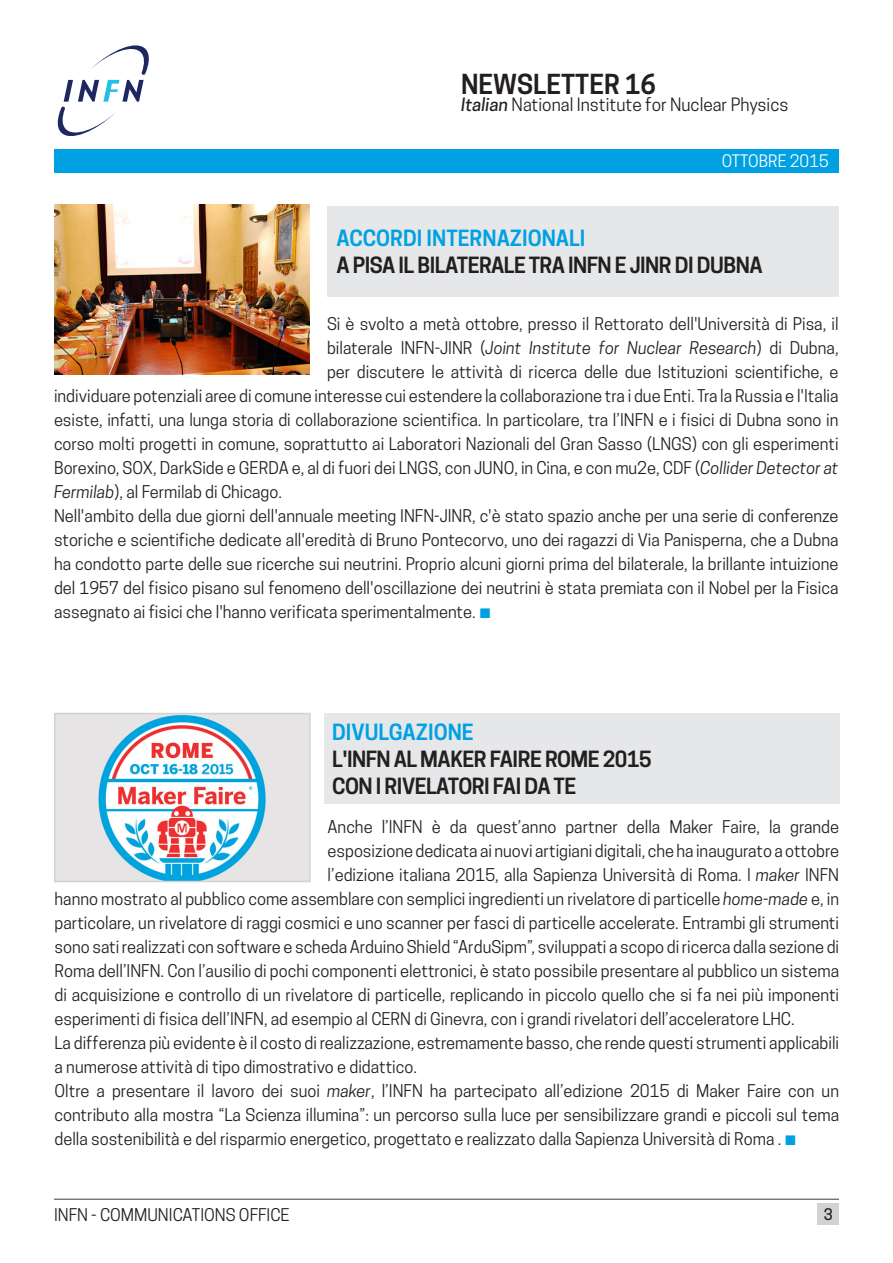
<style>
.page{position:relative;width:893px;height:1263px;background:#fff}
.page>*{position:absolute;margin:0;border:0;box-sizing:border-box;transform-origin:0 0}
.t1{font:600 25.95px "Cooper Hewitt";color:#231f20}
.t2{font:600 21px "Cooper Hewitt";letter-spacing:-.025em;color:#231f20}
.t3{font:600 21px "Cooper Hewitt";color:#00a1e3}
.t4{font:17.25px "Cooper Hewitt";color:#231f20}
.t5{font:16.5px/24px "Cooper Hewitt";color:#231f20;text-align:justify}
.t6{font:italic 16.5px "Cooper Hewitt";color:#231f20}
.t7{font:16.2px "Cooper Hewitt";color:#fff}
.t8{font:500 15px "Cooper Hewitt";color:#231f20}
.s1{font-weight:500;font-style:italic}
.s2{font-style:normal}
.s3{font-style:italic}
.s4{font-size:18px;color:#00a1e3}
</style>
<div class="page">
<hr style="left:54px;top:1199px;width:785px;height:1px;background:#3e3e3f">
<div style="left:818px;top:1203px;width:21px;height:22px;background:#d1d2d4"></div>
<svg style="left:57px;top:45px;width:92px;height:91px"></svg>
<img style="left:54px;top:204px;width:255px;height:170px">
<div style="left:328px;top:207px;width:511px;height:90px;background:#e6e7e9"></div>
<div style="left:54px;top:149px;width:785px;height:23px;background:#00a1e3"></div>
<img style="left:57px;top:716px;width:251px;height:163px">
<div style="left:54px;top:713px;width:257px;height:169px;border:2px solid #d1d2d4"></div>
<div style="left:324px;top:713px;width:515px;height:91px;background:#e6e7e9"></div>
<p class="t1" style="left:461px;top:69px;width:197px">NEWSLETTER 16</p>
<p class="t4" style="left:461px;top:95px;width:329px"><span class="s1">Italian</span> National Institute for Nuclear Physics</p>
<p class="t7" style="left:722px;top:151px;width:108px">OTTOBRE 2015</p>
<p class="t3" style="left:336px;top:226px;width:251px">ACCORDI INTERNAZIONALI</p>
<p class="t2" style="left:336px;top:253px;width:428px">A PISA IL BILATERALE TRA INFN E JINR DI DUBNA</p>
<p class="t5" style="left:327px;top:311px;width:513px">Si è svolto a metà ottobre, presso il Rettorato dell'Università di Pisa, il</p>
<p class="t6" style="left:327px;top:338px;width:513px"><span class="s2">bilaterale INFN-JINR (</span>Joint Institute for Nuclear Research<span class="s2">) di Dubna,</span></p>
<p class="t5" style="left:327px;top:359px;width:513px">per discutere le attività di ricerca delle due Istituzioni scientifiche, e</p>
<p class="t5" style="left:54px;top:383px;width:786px">individuare potenziali aree di comune interesse cui estendere la collaborazione tra i due Enti. Tra la Russia e l'Italia</p>
<p class="t5" style="left:54px;top:407px;width:786px">esiste, infatti, una lunga storia di collaborazione scientifica. In particolare, tra l’INFN e i fisici di Dubna sono in</p>
<p class="t5" style="left:54px;top:431px;width:786px">corso molti progetti in comune, soprattutto ai Laboratori Nazionali del Gran Sasso (LNGS) con gli esperimenti</p>
<p class="t5" style="left:54px;top:455px;width:786px">Borexino, SOX, DarkSide e GERDA e, al di fuori dei LNGS, con JUNO, in Cina, e con mu2e, CDF (<span class="s3">Collider Detector at</span></p>
<p class="t5" style="left:54px;top:479px;width:229px"><span class="s3">Fermilab</span>), al Fermilab di Chicago.</p>
<p class="t5" style="left:54px;top:503px;width:786px">Nell'ambito della due giorni dell'annuale meeting INFN-JINR, c'è stato spazio anche per una serie di conferenze storiche e scientifiche dedicate all'eredità di Bruno Pontecorvo, uno dei ragazzi di Via Panisperna, che a Dubna ha condotto parte delle sue ricerche sui neutrini. Proprio alcuni giorni prima del bilaterale, la brillante intuizione del 1957 del fisico pisano sul fenomeno dell'oscillazione dei neutrini è stata premiata con il Nobel per la Fisica assegnato ai fisici che l'hanno verificata sperimentalmente. <span class="s4">▪</span></p>
<p class="t3" style="left:332px;top:719px;width:143px">DIVULGAZIONE</p>
<p class="t2" style="left:332px;top:746px;width:321px">L'INFN AL MAKER FAIRE ROME 2015</p>
<p class="t2" style="left:332px;top:773px;width:245px">CON I RIVELATORI FAI DA TE</p>
<p class="t5" style="left:328px;top:815px;width:513px">Anche l’INFN è da quest’anno partner della Maker Faire, la grande</p>
<p class="t5" style="left:328px;top:839px;width:513px">esposizione dedicata ai nuovi artigiani digitali, che ha inaugurato a ottobre</p>
<p class="t5" style="left:328px;top:863px;width:513px">l’edizione italiana 2015, alla Sapienza Università di Roma. I <span class="s3">maker</span> INFN</p>
<p class="t5" style="left:55px;top:887px;width:786px">hanno mostrato al pubblico come assemblare con semplici ingredienti un rivelatore di particelle <span class="s3">home-made</span> e, in</p>
<p class="t5" style="left:55px;top:911px;width:786px">particolare, un rivelatore di raggi cosmici e uno scanner per fasci di particelle accelerate. Entrambi gli strumenti</p>
<p class="t5" style="left:55px;top:935px;width:786px">sono sati realizzati con software e scheda Arduino Shield “ArduSipm”, sviluppati a scopo di ricerca dalla sezione di</p>
<p class="t5" style="left:55px;top:959px;width:786px">Roma dell’INFN. Con l’ausilio di pochi componenti elettronici, è stato possibile presentare al pubblico un sistema</p>
<p class="t5" style="left:55px;top:983px;width:786px">di acquisizione e controllo di un rivelatore di particelle, replicando in piccolo quello che si fa nei più imponenti</p>
<p class="t5" style="left:55px;top:1007px;width:742px">esperimenti di fisica dell’INFN, ad esempio al CERN di Ginevra, con i grandi rivelatori dell’acceleratore LHC.</p>
<p class="t5" style="left:55px;top:1031px;width:786px">La differenza più evidente è il costo di realizzazione, estremamente basso, che rende questi strumenti applicabili a numerose attività di tipo dimostrativo e didattico.</p>
<p class="t5" style="left:55px;top:1079px;width:786px">Oltre a presentare il lavoro dei suoi <span class="s3">maker</span>, l’INFN ha partecipato all’edizione 2015 di Maker Faire con un contributo alla mostra “La Scienza illumina”: un percorso sulla luce per sensibilizzare grandi e piccoli sul tema della sostenibilità e del risparmio energetico, progettato e realizzato dalla Sapienza Università di Roma . <span class="s4">▪</span></p>
<p class="t5" style="left:54px;top:1203px;width:237px">INFN - COMMUNICATIONS OFFICE</p>
<p class="t8" style="left:824px;top:1205px;width:10px">3</p>
</div>
